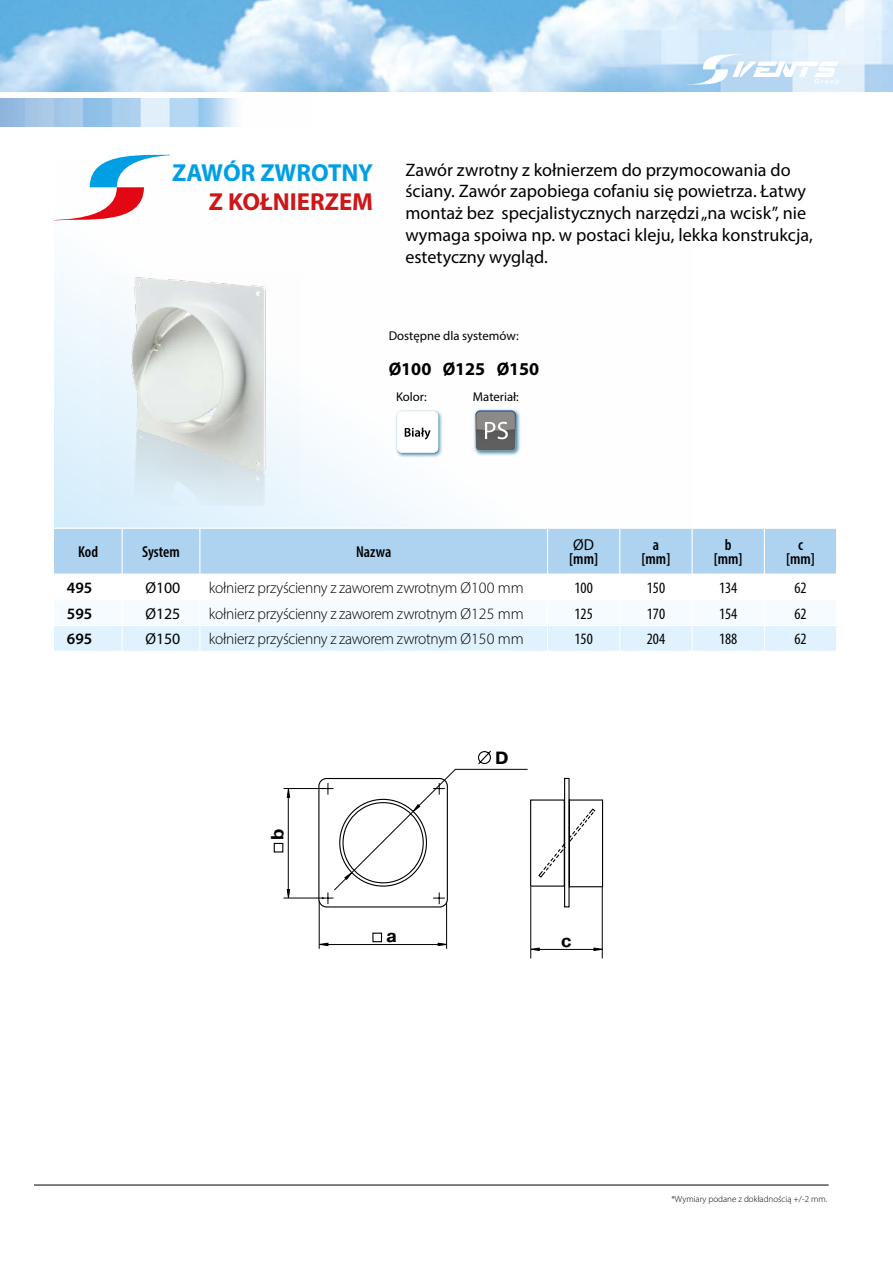
<style>
.page{position:relative;width:893px;height:1263px;background:#fff}
.page>*{position:absolute;margin:0;border:0;box-sizing:border-box;transform-origin:0 0}
.t1{font:700 24.75px "Myriad Pro";color:#009fe3}
.t2{font:700 24.75px "Myriad Pro";color:#cd1719}
.t3{font:18.15px/21.8px "Myriad Pro";color:#000}
.t4{font:700 18.15px "Myriad Pro";color:#000}
.t5{font:700 17.7px "Pragmatica C";color:#000}
.t6{font:300 15.9px "Myriad Pro";letter-spacing:-.02em;color:#000}
.t7{font:600 condensed 15.9px/14.7px "Myriad Pro";color:#000;text-align:center}
.t8{font:condensed 15.9px "Myriad Pro";color:#000}
.t9{font:15.9px "Myriad Pro";color:#000}
.t10{font:600 15.9px "Myriad Pro";color:#000}
.t11{font:12.75px "Myriad Pro";color:#000}
.t12{font:300 9px "Myriad Pro";color:#000}
</style>
<div class="page">
<img style="left:0;top:0;width:893px;height:91px">
<img style="left:0;top:99px;width:237px;height:27px">
<hr style="left:34px;top:1185px;width:795px;height:1px;background:#000">
<svg style="left:686px;top:54px;width:153px;height:31px"></svg>
<svg style="left:54px;top:220px;width:389px;height:308px"></svg>
<img style="left:389px;top:383px;width:41px;height:41px">
<img style="left:395px;top:408px;width:48px;height:51px">
<svg style="left:397px;top:412px;width:41px;height:40px"></svg>
<svg style="left:56px;top:154px;width:113px;height:66px"></svg>
<img style="left:473px;top:409px;width:48px;height:47px">
<img style="left:475px;top:410px;width:41px;height:41px">
<img style="left:476px;top:412px;width:39px;height:18px">
<svg style="left:485px;top:422px;width:23px;height:17px"></svg>
<svg style="left:54px;top:528px;width:783px;height:123px"></svg>
<img style="left:101px;top:273px;width:199px;height:232px">
<hr style="left:530px;top:887px;width:1px;height:71px;background:#000">
<hr style="left:602px;top:887px;width:1px;height:71px;background:#000">
<svg style="left:437px;top:769px;width:166px;height:182px"></svg>
<svg style="left:273px;top:777px;width:175px;height:169px"></svg>
<svg style="left:530px;top:777px;width:73px;height:131px"></svg>
<svg style="left:478px;top:750px;width:13px;height:15px"></svg>
<h1 class="t1" style="left:172px;top:156px;width:202px">ZAWÓR ZWROTNY</h1>
<h1 class="t2" style="left:209px;top:186px;width:166px">Z KOŁNIERZEM</h1>
<p class="t3" style="left:405px;top:158px;width:409px">Zawór zwrotny z kołnierzem do przymocowania do ściany. Zawór zapobiega cofaniu się powietrza. Łatwy montaż bez specjalistycznych narzędzi „na wcisk”, nie wymaga spoiwa np. w postaci kleju, lekka konstrukcja, estetyczny wygląd.</p>
<p class="t11" style="left:389px;top:328px;width:132px">Dostępne dla systemów:</p>
<p class="t4" style="left:389px;top:357px;width:152px">Ø100 Ø125 Ø150</p>
<p class="t11" style="left:396px;top:389px;width:32px">Kolor:</p>
<p class="t11" style="left:473px;top:389px;width:48px">Materiał:</p>
<p class="t7" style="left:78px;top:544px;width:22px">Kod</p>
<p class="t7" style="left:142px;top:544px;width:39px">System</p>
<p class="t7" style="left:356px;top:544px;width:37px">Nazwa</p>
<p class="t9" style="left:573px;top:535px;width:22px">ØD</p>
<p class="t7" style="left:569px;top:552px;width:30px">[mm]</p>
<p class="t7" style="left:641px;top:537px;width:30px">a [mm]</p>
<p class="t7" style="left:714px;top:537px;width:30px">b [mm]</p>
<p class="t7" style="left:786px;top:537px;width:30px">c [mm]</p>
<p class="t10" style="left:67px;top:577px;width:27px">495</p>
<p class="t9" style="left:146px;top:578px;width:36px">Ø100</p>
<p class="t6" style="left:209px;top:578px;width:316px">kołnierz przyścienny z zaworem zwrotnym Ø100 mm</p>
<p class="t8" style="left:574px;top:578px;width:20px">100</p>
<p class="t8" style="left:647px;top:578px;width:20px">150</p>
<p class="t8" style="left:719px;top:578px;width:20px">134</p>
<p class="t8" style="left:794px;top:578px;width:14px">62</p>
<p class="t10" style="left:67px;top:603px;width:27px">595</p>
<p class="t9" style="left:146px;top:603px;width:36px">Ø125</p>
<p class="t6" style="left:209px;top:604px;width:316px">kołnierz przyścienny z zaworem zwrotnym Ø125 mm</p>
<p class="t8" style="left:574px;top:604px;width:20px">125</p>
<p class="t8" style="left:647px;top:604px;width:20px">170</p>
<p class="t8" style="left:719px;top:604px;width:20px">154</p>
<p class="t8" style="left:794px;top:604px;width:14px">62</p>
<p class="t10" style="left:67px;top:629px;width:27px">695</p>
<p class="t9" style="left:146px;top:629px;width:36px">Ø150</p>
<p class="t6" style="left:209px;top:629px;width:316px">kołnierz przyścienny z zaworem zwrotnym Ø150 mm</p>
<p class="t8" style="left:574px;top:629px;width:20px">150</p>
<p class="t8" style="left:647px;top:629px;width:20px">204</p>
<p class="t8" style="left:719px;top:629px;width:20px">188</p>
<p class="t8" style="left:794px;top:629px;width:14px">62</p>
<p class="t5" style="left:268px;top:840px;width:13px;rotate:-90deg">b</p>
<p class="t5" style="left:386px;top:926px;width:12px">a</p>
<p class="t5" style="left:495px;top:748px;width:15px">D</p>
<p class="t5" style="left:561px;top:931px;width:12px">c</p>
<p class="t12" style="left:671px;top:1193px;width:157px">*Wymiary podane z dokładnością +/-2 mm.</p>
</div>
